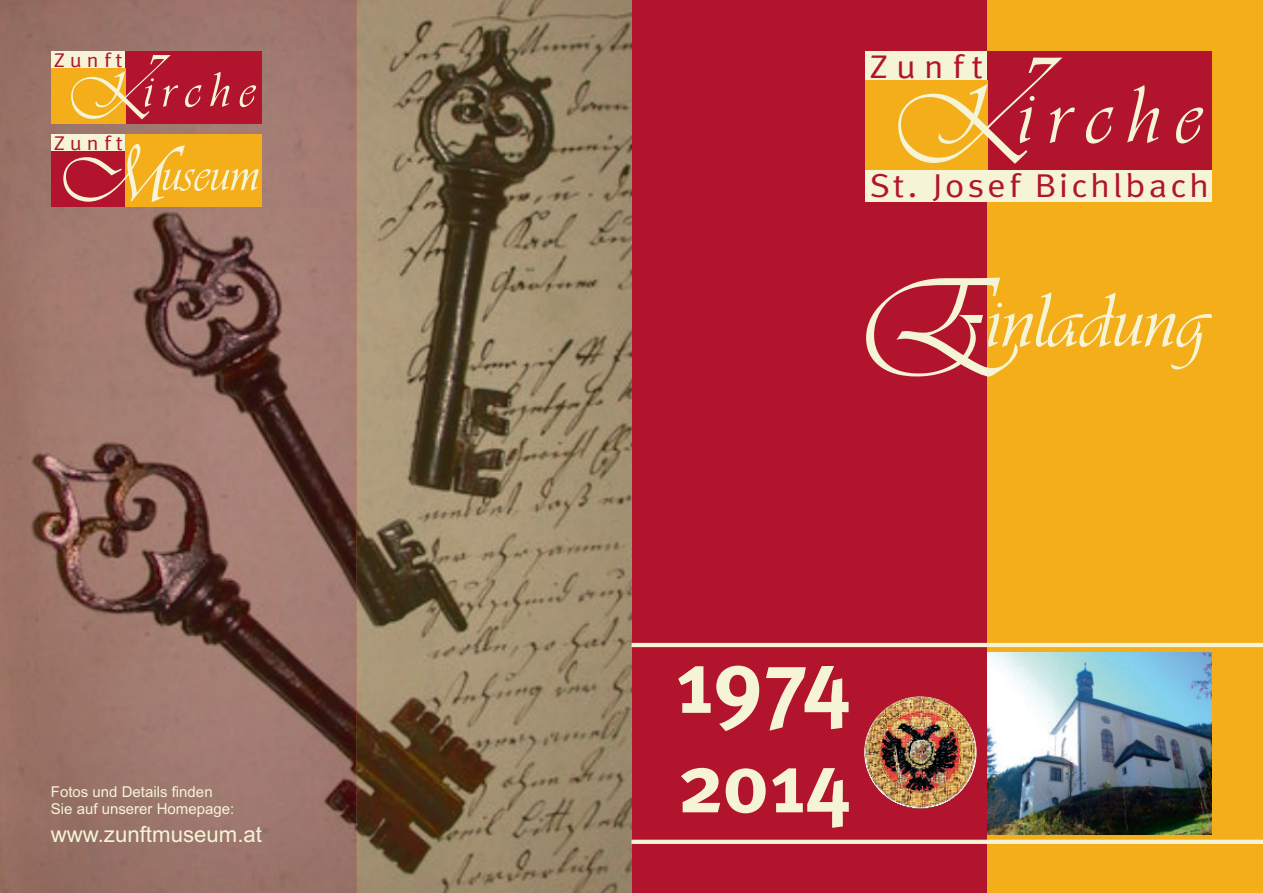
<style>
.page{position:relative;width:1263px;height:893px;background:#fff}
.page>*{position:absolute;margin:0;border:0;box-sizing:border-box;transform-origin:0 0}
.t1{font:700 89.25px "Meta";color:#f6f4d6}
.t2{font:italic 86.7px "Vivaldii";color:#f6f4d6;scale:1.04 1}
.t3{font:700 84.15px "Meta";color:#f6f4d6}
.t4{font:italic 81.45px "Vivaldii";color:#f6f4d6;scale:1.04 1}
.t5{font:italic 52.65px "Vivaldii";color:#f6f4d6;scale:1.04 1}
.t6{font:33.15px "Meta";letter-spacing:.095em;color:#b1142c;scale:1.09 1}
.t7{font:22.2px "Arial";color:#f6f4d6}
.t8{font:20.1px "Meta";letter-spacing:.24em;color:#b1142c;scale:1.09 1}
.t9{font:15px/16.8px "Arial";color:#f6f4d6}
.s1{font-size:83.1px}
.s2{font-size:148.8px}
</style>
<div class="page">
<div style="left:987px;top:0;width:276px;height:893px;background:#f4ae1a"></div>
<div style="left:631px;top:0;width:356px;height:893px;background:#b1142c"></div>
<div style="left:865px;top:51px;width:347px;height:120px;background:#f6f4d6"></div>
<div style="left:987px;top:51px;width:225px;height:120px;background:#b1142c"></div>
<div style="left:865px;top:80px;width:122px;height:91px;background:#f4ae1a"></div>
<svg style="left:898px;top:58px;width:164px;height:106px"></svg>
<img style="left:0;top:0;width:631px;height:893px">
<div style="left:51px;top:51px;width:210px;height:73px;background:#f6f4d6"></div>
<div style="left:125px;top:51px;width:136px;height:73px;background:#b1142c"></div>
<div style="left:51px;top:69px;width:74px;height:55px;background:#f4ae1a"></div>
<svg style="left:71px;top:55px;width:100px;height:64px"></svg>
<img style="left:864px;top:696px;width:112px;height:113px;border-radius:50%">
<div style="left:865px;top:170px;width:347px;height:32px;background:#f6f4d6"></div>
<hr style="left:631px;top:840px;width:632px;height:4px;background:#f6f4d6">
<hr style="left:631px;top:643px;width:632px;height:4px;background:#f6f4d6">
<img style="left:987px;top:652px;width:225px;height:182px">
<div style="left:51px;top:134px;width:211px;height:73px;background:#f6f4d6"></div>
<div style="left:51px;top:151px;width:74px;height:56px;background:#b1142c"></div>
<div style="left:125px;top:134px;width:137px;height:73px;background:#f4ae1a"></div>
<h3 class="t8" style="left:54px;top:51px;width:64px">Zunft</h3>
<h3 class="t5" style="left:144px;top:59px;width:109px">irche</h3>
<h3 class="t8" style="left:54px;top:134px;width:65px">Zunft</h3>
<h3 class="t5" style="left:56px;top:143px;width:208px"><span class="s1">M</span>useum</h3>
<p class="t9" style="left:51px;top:785px;width:185px">Fotos und Details finden<br>Sie auf unserer Homepage:</p>
<h3 class="t7" style="left:51px;top:825px;width:213px">www.zunftmuseum.at</h3>
<h3 class="t6" style="left:870px;top:51px;width:105px">Zunft</h3>
<h2 class="t2" style="left:1019px;top:65px;width:179px">irche</h2>
<h3 class="t6" style="left:870px;top:171px;width:312px">St. Josef Bichlbach</h3>
<h3 class="t4" style="left:853px;top:273px;width:344px"><span class="s2">E</span>inladung</h3>
<h1 class="t1" style="left:674px;top:644px;width:177px">1974</h1>
<h3 class="t3" style="left:678px;top:747px;width:173px">2014</h3>
</div>
